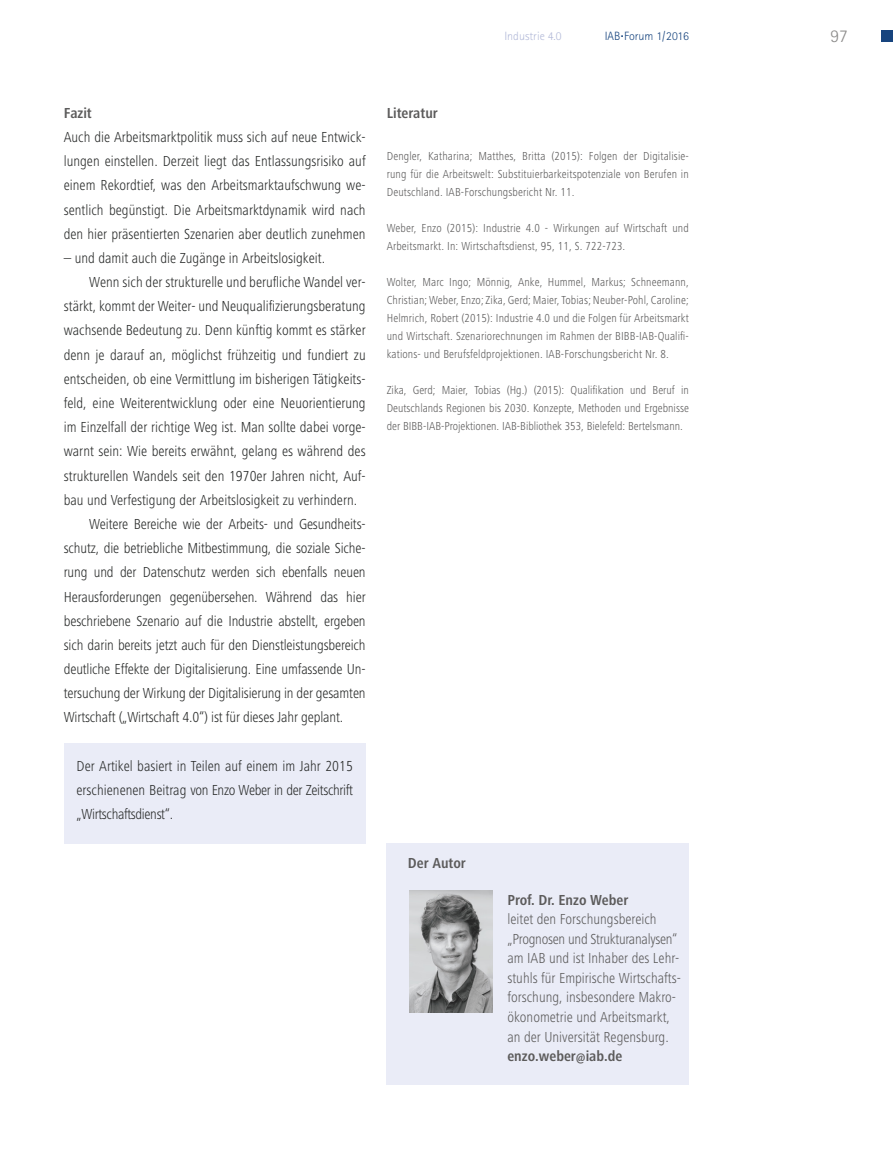
<style>
.page{position:relative;width:893px;height:1149px;background:#fff}
.page>*{position:absolute;margin:0;border:0;box-sizing:border-box;transform-origin:0 0}
.t1{font:300 18px "Rotis Sans Serif";color:#8b8a89}
.t2{font:300 condensed 15px/24.2px "Frutiger Next LT";color:#292b2a;text-align:justify}
.t3{font:300 condensed 15px/19.5px "Frutiger Next LT";color:#5c5b5b}
.t4{font:700 condensed 15px "Frutiger Next LT";color:#5c5b5b}
.t5{font:300 condensed 12px/18px "Frutiger Next LT";letter-spacing:.01em;color:#5c5b5b;text-align:justify}
.t6{font:300 12px "Rotis Sans Serif";color:#17447e}
.t7{font:300 12px "Rotis Sans Serif";color:#b2b9d8}
</style>
<div class="page">
<div style="left:881px;top:30px;width:12px;height:12px;background:#17447e"></div>
<div style="left:387px;top:843px;width:302px;height:241px;background:#eaecf7"></div>
<img style="left:409px;top:890px;width:83px;height:122px">
<div style="left:64px;top:743px;width:302px;height:100px;background:#eaecf7"></div>
<p class="t7" style="left:504px;top:32px;width:59px">Industrie 4.0</p>
<p class="t6" style="left:605px;top:32px;width:86px">IAB<sup>.</sup> Forum 1/2016</p>
<p class="t1" style="left:830px;top:30px;width:19px">97</p>
<p class="t4" style="left:64px;top:107px;width:30px">Fazit</p>
<p class="t2" style="left:64px;top:126px;width:303px">Auch die Arbeitsmarktpolitik muss sich auf neue Entwick&shy;lungen einstellen. Derzeit liegt das Entlassungsrisiko auf einem Rekordtief, was den Arbeitsmarktaufschwung we&shy;sentlich begünstigt. Die Arbeitsmarktdynamik wird nach den hier präsentierten Szenarien aber deutlich zunehmen</p>
<p class="t2" style="left:64px;top:247px;width:263px">– und damit auch die Zugänge in Arbeitslosigkeit.</p>
<p class="t2" style="left:89px;top:271px;width:278px">Wenn sich der strukturelle und berufliche Wandel ver-</p>
<p class="t2" style="left:64px;top:296px;width:303px">stärkt, kommt der Weiter- und Neuqualifizierungsberatung</p>
<p class="t2" style="left:64px;top:320px;width:303px">wachsende Bedeutung zu. Denn künftig kommt es stärker</p>
<p class="t2" style="left:64px;top:344px;width:303px">denn je darauf an, möglichst frühzeitig und fundiert zu</p>
<p class="t2" style="left:64px;top:368px;width:303px">entscheiden, ob eine Vermittlung im bisherigen Tätigkeits-</p>
<p class="t2" style="left:64px;top:392px;width:303px">feld, eine Weiterentwicklung oder eine Neuorientierung</p>
<p class="t2" style="left:64px;top:416px;width:303px">im Einzelfall der richtige Weg ist. Man sollte dabei vorge-</p>
<p class="t2" style="left:64px;top:441px;width:303px">warnt sein: Wie bereits erwähnt, gelang es während des</p>
<p class="t2" style="left:64px;top:465px;width:303px">strukturellen Wandels seit den 1970er Jahren nicht, Auf-</p>
<p class="t2" style="left:64px;top:489px;width:295px">bau und Verfestigung der Arbeitslosigkeit zu verhindern.</p>
<p class="t2" style="left:89px;top:513px;width:278px">Weitere Bereiche wie der Arbeits- und Gesundheits-</p>
<p class="t2" style="left:64px;top:537px;width:303px">schutz, die betriebliche Mitbestimmung, die soziale Siche-</p>
<p class="t2" style="left:64px;top:561px;width:303px">rung und der Datenschutz werden sich ebenfalls neuen</p>
<p class="t2" style="left:64px;top:586px;width:303px">Herausforderungen gegenübersehen. Während das hier</p>
<p class="t2" style="left:64px;top:610px;width:303px">beschriebene Szenario auf die Industrie abstellt, ergeben</p>
<p class="t2" style="left:64px;top:634px;width:303px">sich darin bereits jetzt auch für den Dienstleistungsbereich</p>
<p class="t2" style="left:64px;top:658px;width:303px">deutliche Effekte der Digitalisierung. Eine umfassende Un-</p>
<p class="t2" style="left:64px;top:682px;width:303px">tersuchung der Wirkung der Digitalisierung in der gesamten</p>
<p class="t2" style="left:64px;top:706px;width:281px">Wirtschaft („Wirtschaft 4.0“) ist für dieses Jahr geplant.</p>
<p class="t2" style="left:77px;top:755px;width:278px">Der Artikel basiert in Teilen auf einem im Jahr 2015 erschienenen Beitrag von Enzo Weber in der Zeitschrift „Wirtschaftsdienst“.</p>
<p class="t4" style="left:387px;top:107px;width:53px">Literatur</p>
<p class="t5" style="left:387px;top:148px;width:304px">Dengler, Katharina; Matthes, Britta (2015): Folgen der Digitalisie&shy;rung für die Arbeitswelt: Substituierbarkeitspotenziale von Berufen in Deutschland. IAB-Forschungsbericht Nr. 11.</p>
<p class="t5" style="left:387px;top:220px;width:304px">Weber, Enzo (2015): Industrie 4.0 - Wirkungen auf Wirtschaft und<br>Arbeitsmarkt. In: Wirtschaftsdienst, 95, 11, S. 722-723.</p>
<p class="t5" style="left:387px;top:274px;width:304px">Wolter, Marc Ingo; Mönnig, Anke, Hummel, Markus; Schneemann, Christian; Weber, Enzo; Zika, Gerd; Maier, Tobias; Neuber-Pohl, Caroline; Helmrich, Robert (2015): Industrie 4.0 und die Folgen für Arbeitsmarkt und Wirtschaft. Szenariorechnungen im Rahmen der BIBB-IAB-Qualifi&shy;kations- und Berufsfeldprojektionen. IAB-Forschungsbericht Nr. 8.</p>
<p class="t5" style="left:387px;top:382px;width:304px">Zika, Gerd; Maier, Tobias (Hg.) (2015): Qualifikation und Beruf in Deutschlands Regionen bis 2030. Konzepte, Methoden und Ergebnisse der BIBB-IAB-Projektionen. IAB-Bibliothek 353, Bielefeld: Bertelsmann.</p>
<p class="t4" style="left:408px;top:856px;width:60px">Der Autor</p>
<p class="t4" style="left:507px;top:893px;width:122px">Prof. Dr. Enzo Weber</p>
<p class="t3" style="left:507px;top:911px;width:175px">leitet den Forschungsbereich „Prognosen und Strukturanalysen“ am IAB und ist Inhaber des Lehr&shy;stuhls für Empirische Wirtschafts&shy;forschung, insbesondere Makro&shy;ökonometrie und Arbeitsmarkt, an der Universität Regensburg.</p>
<p class="t4" style="left:507px;top:1049px;width:116px">enzo.weber@iab.de</p>
</div>
